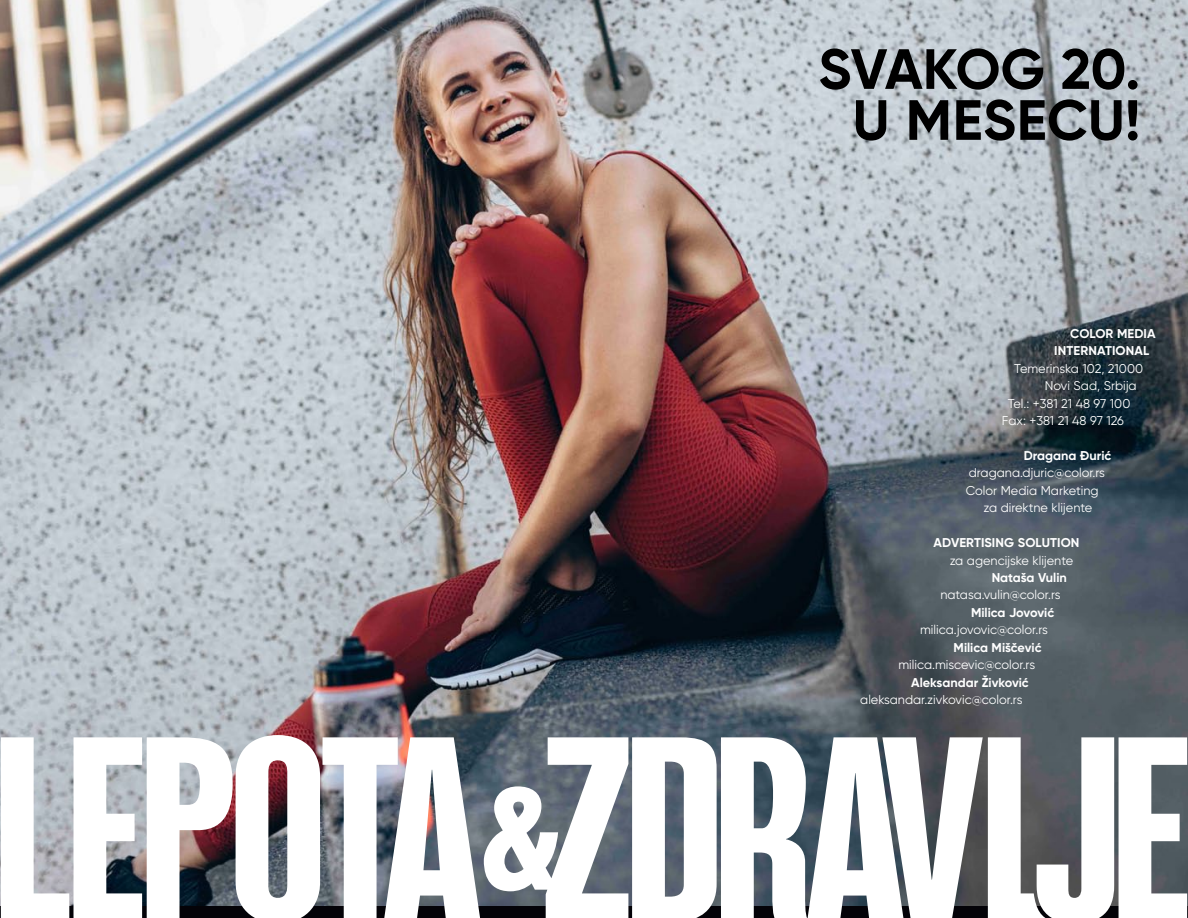
<style>
.page{position:relative;width:1188px;height:918px;background:#fff}
.page>*{position:absolute;margin:0;border:0;box-sizing:border-box;transform-origin:0 0}
.t1{font:700 56.55px/51px "Gilroy";color:#000;text-align:right}
.t2{font:12.75px/17.4px "Gilroy";color:#fff;text-align:center}
.t3{font:700 12.75px "Gilroy";letter-spacing:.01em;color:#fff}
</style>
<div class="page">
<img style="left:0;top:0;width:1188px;height:906px">
<svg style="left:1px;top:735px;width:1186px;height:183px"></svg>
<h1 class="t1" style="left:818px;top:43px;width:324px">Svakog 20. u mesecu!</h1>
<p class="t3" style="left:1070px;top:326px;width:56px">Color MEDIA</p>
<p class="t3" style="left:1054px;top:343px;width:9px">INTERNATIONA</p>
<p class="t3" style="left:1143px;top:343px;width:8px">L</p>
<p class="t2" style="left:1014px;top:360px;width:130px">Temerinska 102, 21000</p>
<p class="t2" style="left:1045px;top:377px;width:94px">Novi Sad, Srbija</p>
<p class="t2" style="left:1008px;top:394px;width:124px">Tel.: +381 21 48 97 100</p>
<p class="t2" style="left:1002px;top:412px;width:124px">Fax: +381 21 48 97 126</p>
<p class="t3" style="left:1024px;top:448px;width:89px">Dragana Đurić</p>
<p class="t2" style="left:966px;top:464px;width:141px">dragana.djuric@color.rs<br>Color Media Marketing za direktne klijente</p>
<p class="t3" style="left:934px;top:535px;width:147px">Advertising Solution</p>
<p class="t2" style="left:950px;top:551px;width:125px">za agencijske klijente</p>
<p class="t3" style="left:992px;top:570px;width:77px">Nataša Vulin</p>
<p class="t2" style="left:940px;top:586px;width:122px">natasa.vulin@color.rs</p>
<p class="t3" style="left:971px;top:604px;width:85px">Milica Jovović</p>
<p class="t2" style="left:920px;top:621px;width:129px">milica.jovovic@color.rs</p>
<p class="t3" style="left:954px;top:639px;width:89px">Milica Miščević</p>
<p class="t2" style="left:898px;top:656px;width:138px">milica.miscevic@color.rs</p>
<p class="t3" style="left:911px;top:674px;width:119px">Aleksandar Živković</p>
<p class="t2" style="left:860px;top:691px;width:164px">aleksandar.zivkovic@color.rs</p>
</div>
